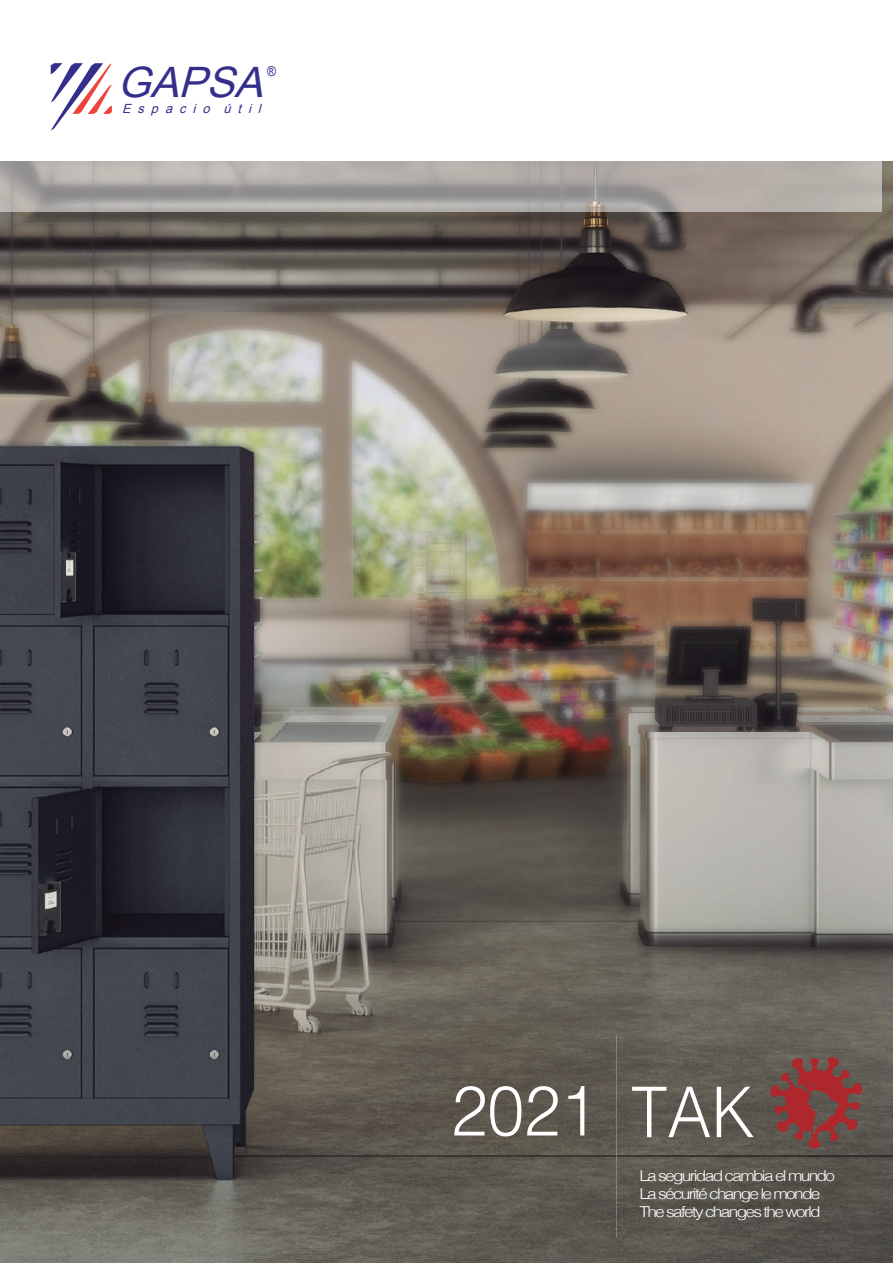
<style>
.page{position:relative;width:893px;height:1263px;background:#fff}
.page>*{position:absolute;margin:0;border:0;box-sizing:border-box;transform-origin:0 0}
.t1{font:300 70.05px "Helvetica";color:#fff;scale:.94 1}
.t2{font:italic 42px "Arial";color:#342f8b}
.t3{font:300 15px/18px "Helvetica";letter-spacing:-.1em;color:#fff;scale:1.15 1}
.t4{font:13.65px "Arial";color:#342f8b;scale:.89 1}
.t5{font:italic 12.6px "Arial";color:#342f8b}
</style>
<div class="page">
<img style="left:0;top:162px;width:893px;height:1101px">
<svg style="left:0;top:65px;width:882px;height:146px"></svg>
<svg style="left:51px;top:63px;width:61px;height:68px"></svg>
<svg style="left:769px;top:1056px;width:94px;height:93px;background:#7e4441"></svg>
<h2 class="t2" style="left:117px;top:59px;width:159px">GAPSA</h2>
<p class="t5" style="left:122px;top:101px;width:144px">E s p a c i o ú t i l</p>
<p class="t4" style="left:267px;top:64px;width:12px">®</p>
<h1 class="t1" style="left:451px;top:1081px;width:325px">2021 TAK</h1>
<p class="t3" style="left:639px;top:1168px;width:172px">La seguridad cambia el mundo<br>La sécurité change le monde<br>The safety changes the world</p>
</div>
